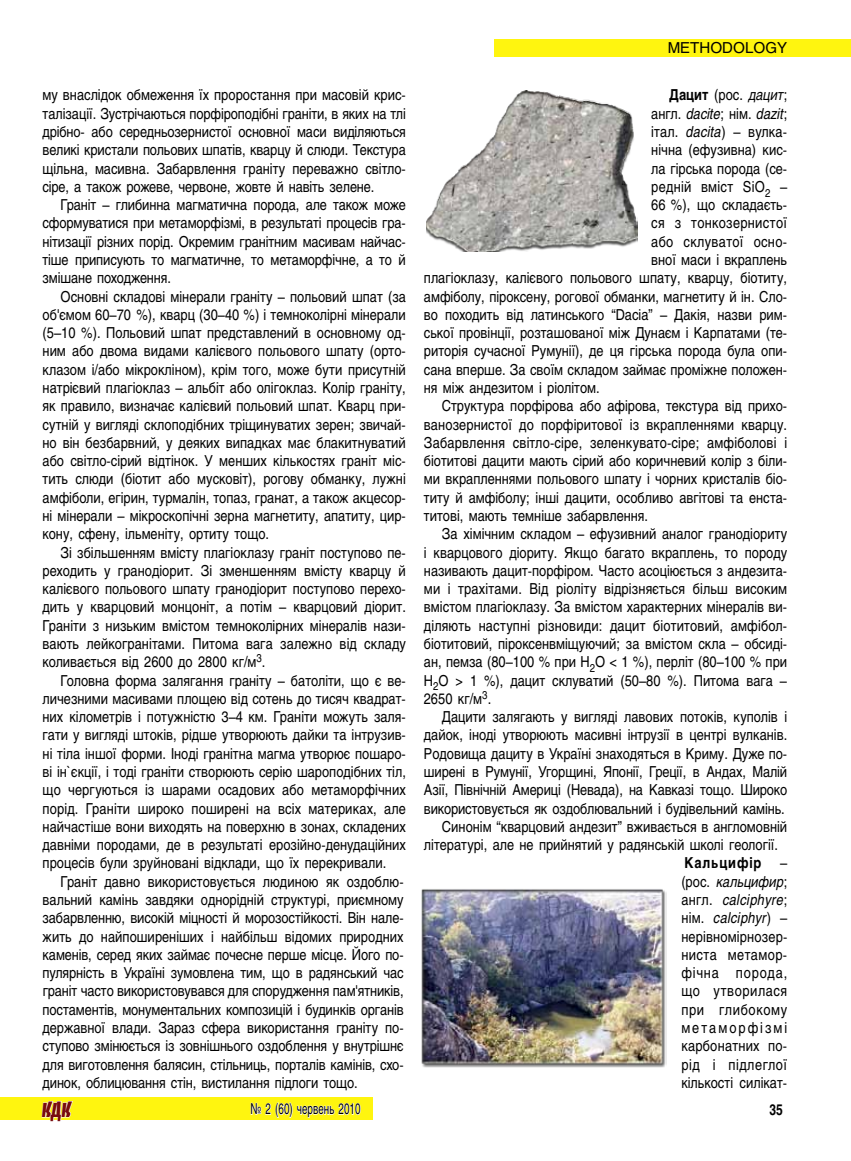
<style>
.page{position:relative;width:851px;height:1161px;background:#fff}
.page>*{position:absolute;margin:0;border:0;box-sizing:border-box;transform-origin:0 0}
.t1{font:22.5px "Banco Heavy C";color:#780b0f;scale:.8 1}
.t2{font:15px/18.3px "Helios";color:#000;text-align:justify;scale:.85 1}
.t3{font:15px "Helios";letter-spacing:.025em;color:#000;scale:.85 1}
.t4{font:italic 15px "Helios";letter-spacing:.02em;color:#000;scale:.85 1}
.t5{font:15px "Helios";color:#000;scale:.65 1}
.t6{font:15px "Helios";letter-spacing:.02em;color:#000;scale:.85 1}
.t7{font:italic 15px "Helios";color:#000;scale:.85 1}
.t8{font:15px "Helios";letter-spacing:.03em;color:#000;scale:.85 1}
.t9{font:15px "Helios";letter-spacing:.04em;color:#000;scale:.85 1}
.t10{font:15px "Helios";letter-spacing:.06em;color:#000;scale:.85 1}
.t11{font:15px "Helios";letter-spacing:.045em;color:#000;scale:.85 1}
.t12{font:15px "Helios";letter-spacing:.05em;color:#000;scale:.85 1}
.t13{font:15px "Helios";letter-spacing:.155em;color:#000;scale:.85 1}
.t14{font:15px "Helios";color:#000}
.t15{font:700 15px "Helios";letter-spacing:.07em;color:#000;scale:.85 1}
.t16{font:700 15px "Helios";letter-spacing:.07em;color:#000;scale:.8 1}
.s1{font-weight:700}
.s2{font-style:italic}
.s3{font-weight:400}
.s4{font-style:normal}
</style>
<div class="page">
<div style="left:0;top:1097px;width:373px;height:23px;background:#fff50f"></div>
<svg style="left:41px;top:1101px;width:32px;height:19px"></svg>
<svg style="left:250px;top:1102px;width:111px;height:16px"></svg>
<div style="left:494px;top:39px;width:356px;height:17px;background:#fff50f"></div>
<img style="left:426px;top:90px;width:211px;height:161px">
<img style="left:421px;top:889px;width:245px;height:179px">
<p class="t2" style="left:42px;top:86px;width:429px">му внаслідок обмеження їх проростання при масовій крис&shy;талізації. Зустрічаються порфіроподібні граніти, в яких на тлі дрібно- або середньозернистої основної маси виділяються великі кристали польових шпатів, кварцу й слюди. Текстура щільна, масивна. Забарвлення граніту переважно світло&shy;сіре, а також рожеве, червоне, жовте й навіть зелене.</p>
<p class="t2" style="left:43px;top:195px;width:429px;text-indent:18px">Граніт – глибинна магматична порода, але також може сформуватися при метаморфізмі, в результаті процесів гра&shy;нітизації різних порід. Окремим гранітним масивам найчас&shy;тіше приписують то магматичне, то метаморфічне, а то й змішане походження.</p>
<p class="t2" style="left:43px;top:287px;width:429px;text-indent:18px">Основні складові мінерали граніту – польовий шпат (за об'ємом 60–70 %), кварц (30–40 %) і темноколірні мінерали (5–10 %). Польовий шпат представлений в основному од&shy;ним або двома видами калієвого польового шпату (орто&shy;клазом і/або мікрокліном), крім того, може бути присутній натрієвий плагіоклаз – альбіт або олігоклаз. Колір граніту, як правило, визначає калієвий польовий шпат. Кварц при&shy;сутній у вигляді склоподібних тріщинуватих зерен; звичай&shy;но він безбарвний, у деяких випадках має блакитнуватий або світло-сірий відтінок. У менших кількостях граніт міс&shy;тить слюди (біотит або мусковіт), рогову обманку, лужні амфіболи, егірин, турмалін, топаз, гранат, а також акцесор&shy;ні мінерали – мікроскопічні зерна магнетиту, апатиту, цир&shy;кону, сфену, ільменіту, ортиту тощо.</p>
<p class="t2" style="left:43px;top:543px;width:429px;text-indent:18px">Зі збільшенням вмісту плагіоклазу граніт поступово пе&shy;реходить у гранодіорит. Зі зменшенням вмісту кварцу й калієвого польового шпату гранодіорит поступово перехо&shy;дить у кварцовий монцоніт, а потім – кварцовий діорит.<br>Граніти з низьким вмістом темноколірних мінералів нази&shy;вають лейкогранітами. Питома вага залежно від складу коливається від 2600 до 2800 кг/м<sup>3</sup>.</p>
<p class="t2" style="left:43px;top:671px;width:429px;text-indent:18px">Головна форма залягання граніту – батоліти, що є ве&shy;личезними масивами площею від сотень до тисяч квадрат&shy;них кілометрів і потужністю 3–4 км. Граніти можуть заля&shy;гати у вигляді штоків, рідше утворюють дайки та інтрузив&shy;ні тіла іншої форми. Іноді гранітна магма утворює пошаро&shy;ві ін`єкції, і тоді граніти створюють серію шароподібних тіл, що чергуються із шарами осадових або метаморфічних порід. Граніти широко поширені на всіх материках, але найчастіше вони виходять на поверхню в зонах, складених давніми породами, де в результаті ерозійно-денудаційних процесів були зруйновані відклади, що їх перекривали.</p>
<p class="t2" style="left:43px;top:872px;width:426px;text-indent:18px">Граніт давно використовується людиною як оздоблю&shy;вальний камінь завдяки однорідній структурі, приємному забарвленню, високій міцності й морозостійкості. Він нале&shy;жить до найпоширеніших і найбільш відомих природних каменів, серед яких займає почесне перше місце. Його по&shy;пулярність в Україні зумовлена тим, що в радянський час граніт часто використовувався для спорудження пам'ятників, постаментів, монументальних композицій і будинків органів державної влади. Зараз сфера використання граніту по&shy;ступово змінюється із зовнішнього оздоблення у внутрішнє для виготовлення балясин, стільниць, порталів камінів, схо&shy;динок, облицювання стін, вистилання підлоги тощо.</p>
<p class="t14" style="left:667px;top:39px;width:121px">METHODOLOGY</p>
<p class="t2" style="left:669px;top:86px;width:140px"><span class="s1">Дацит</span> (рос. <span class="s2">дацит</span>;</p>
<p class="t2" style="left:651px;top:104px;width:161px">англ. <span class="s2">dacіte</span>; нім. <span class="s2">dazіt</span>;</p>
<p class="t2" style="left:651px;top:122px;width:161px">італ. <span class="s2">dacіta</span>) – вулка-</p>
<p class="t2" style="left:651px;top:141px;width:161px">нічна (ефузивна) кис-</p>
<p class="t2" style="left:651px;top:159px;width:161px">ла гірська порода (се-</p>
<p class="t6" style="left:651px;top:178px;width:161px">редній вміст SіО<sub>2</sub> –</p>
<p class="t2" style="left:651px;top:195px;width:161px">66 %), що складаєть-</p>
<p class="t3" style="left:651px;top:214px;width:161px">ся з тонкозернистої</p>
<p class="t3" style="left:651px;top:232px;width:161px">або склуватої осно-</p>
<p class="t2" style="left:651px;top:250px;width:161px">вної маси і вкраплень</p>
<p class="t2" style="left:424px;top:269px;width:429px">плагіоклазу, калієвого польового шпату, кварцу, біотиту,</p>
<p class="t2" style="left:424px;top:287px;width:429px">амфіболу, піроксену, рогової обманки, магнетиту й ін. Сло-</p>
<p class="t2" style="left:424px;top:305px;width:429px">во походить від латинського “Dacіa” – Дакія, назви рим-</p>
<p class="t2" style="left:424px;top:323px;width:429px">ської провінції, розташованої між Дунаєм і Карпатами (те-</p>
<p class="t2" style="left:424px;top:342px;width:429px">риторія сучасної Румунії), де ця гірська порода була опи-</p>
<p class="t2" style="left:424px;top:360px;width:429px">сана вперше. За своїм складом займає проміжне положен-</p>
<p class="t2" style="left:424px;top:378px;width:208px">ня між андезитом і ріолітом.</p>
<p class="t2" style="left:442px;top:397px;width:407px">Структура порфірова або афірова, текстура від прихо-</p>
<p class="t2" style="left:424px;top:415px;width:429px">ванозернистої до порфіритової із вкрапленнями кварцу.</p>
<p class="t2" style="left:424px;top:433px;width:429px">Забарвлення світло-сіре, зеленкувато-сіре; амфіболові і</p>
<p class="t2" style="left:424px;top:451px;width:429px">біотитові дацити мають сірий або коричневий колір з біли-</p>
<p class="t2" style="left:424px;top:470px;width:429px">ми вкрапленнями польового шпату і чорних кристалів біо-</p>
<p class="t2" style="left:424px;top:488px;width:429px">титу й амфіболу; інші дацити, особливо авгітові та енста-</p>
<p class="t2" style="left:424px;top:506px;width:265px">титові, мають темніше забарвлення.</p>
<p class="t2" style="left:442px;top:525px;width:407px">За хімічним складом – ефузивний аналог гранодіориту</p>
<p class="t2" style="left:424px;top:543px;width:429px">і кварцового діориту. Якщо багато вкраплень, то породу</p>
<p class="t2" style="left:424px;top:561px;width:429px">називають дацит-порфіром. Часто асоціюється з андезита-</p>
<p class="t2" style="left:424px;top:579px;width:429px">ми і трахітами. Від ріоліту відрізняється більш високим</p>
<p class="t2" style="left:424px;top:598px;width:429px">вмістом плагіоклазу. За вмістом характерних мінералів ви-</p>
<p class="t2" style="left:424px;top:616px;width:429px">діляють наступні різновиди: дацит біотитовий, амфібол-</p>
<p class="t2" style="left:424px;top:634px;width:429px">біотитовий, піроксенвміщуючий; за вмістом скла – обсиді-</p>
<p class="t2" style="left:424px;top:653px;width:429px">ан, пемза (80–100 % при H<sub>2</sub>O &lt; 1 %), перліт (80–100 % при</p>
<p class="t2" style="left:424px;top:671px;width:429px">H<sub>2</sub>O &gt; 1 %), дацит склуватий (50–80 %). Питома вага –</p>
<p class="t2" style="left:424px;top:689px;width:81px">2650 кг/м<sup>3</sup>.</p>
<p class="t2" style="left:442px;top:707px;width:407px">Дацити залягають у вигляді лавових потоків, куполів і</p>
<p class="t2" style="left:424px;top:726px;width:429px">дайок, іноді утворюють масивні інтрузії в центрі вулканів.</p>
<p class="t2" style="left:424px;top:744px;width:429px">Родовища дациту в Україні знаходяться в Криму. Дуже по-</p>
<p class="t2" style="left:424px;top:762px;width:429px">ширені в Румунії, Угорщині, Японії, Греції, в Андах, Малій</p>
<p class="t2" style="left:424px;top:781px;width:429px">Азії, Північній Америці (Невада), на Кавказі тощо. Широко</p>
<p class="t2" style="left:424px;top:799px;width:426px">використовується як оздоблювальний і будівельний камінь.</p>
<p class="t2" style="left:442px;top:817px;width:407px">Синонім “кварцовий андезит” вживається в англомовній</p>
<p class="t2" style="left:424px;top:835px;width:418px">літературі, але не прийнятий у радянській школі геології.</p>
<p class="t15" style="left:684px;top:854px;width:122px">Кальцифір <span class="s3">–</span></p>
<p class="t7" style="left:681px;top:872px;width:126px"><span class="s4">(рос.</span> кальцифир<span class="s4">;</span></p>
<p class="t4" style="left:681px;top:891px;width:126px"><span class="s4">англ.</span> сalciphyre<span class="s4">;</span></p>
<p class="t4" style="left:681px;top:909px;width:126px"><span class="s4">нім.</span> сalciphyr<span class="s4">) –</span></p>
<p class="t2" style="left:681px;top:927px;width:126px">нерівномірнозер-</p>
<p class="t8" style="left:681px;top:945px;width:126px">ниста метамор-</p>
<p class="t10" style="left:681px;top:964px;width:126px">фічна порода,</p>
<p class="t11" style="left:681px;top:982px;width:126px">що утворилася</p>
<p class="t12" style="left:681px;top:1000px;width:126px">при глибокому</p>
<p class="t13" style="left:681px;top:1019px;width:126px">метаморфізмі</p>
<p class="t2" style="left:681px;top:1037px;width:126px">карбонатних по-</p>
<p class="t9" style="left:681px;top:1055px;width:126px">рід і підлеглої</p>
<p class="t2" style="left:681px;top:1073px;width:126px">кількості силікат-</p>
<h1 class="t1" style="left:42px;top:1096px;width:38px">кДК</h1>
<p class="t5" style="left:250px;top:1100px;width:171px">№ 2 (60) червень 2010</p>
<p class="t16" style="left:769px;top:1100px;width:18px">35</p>
</div>
